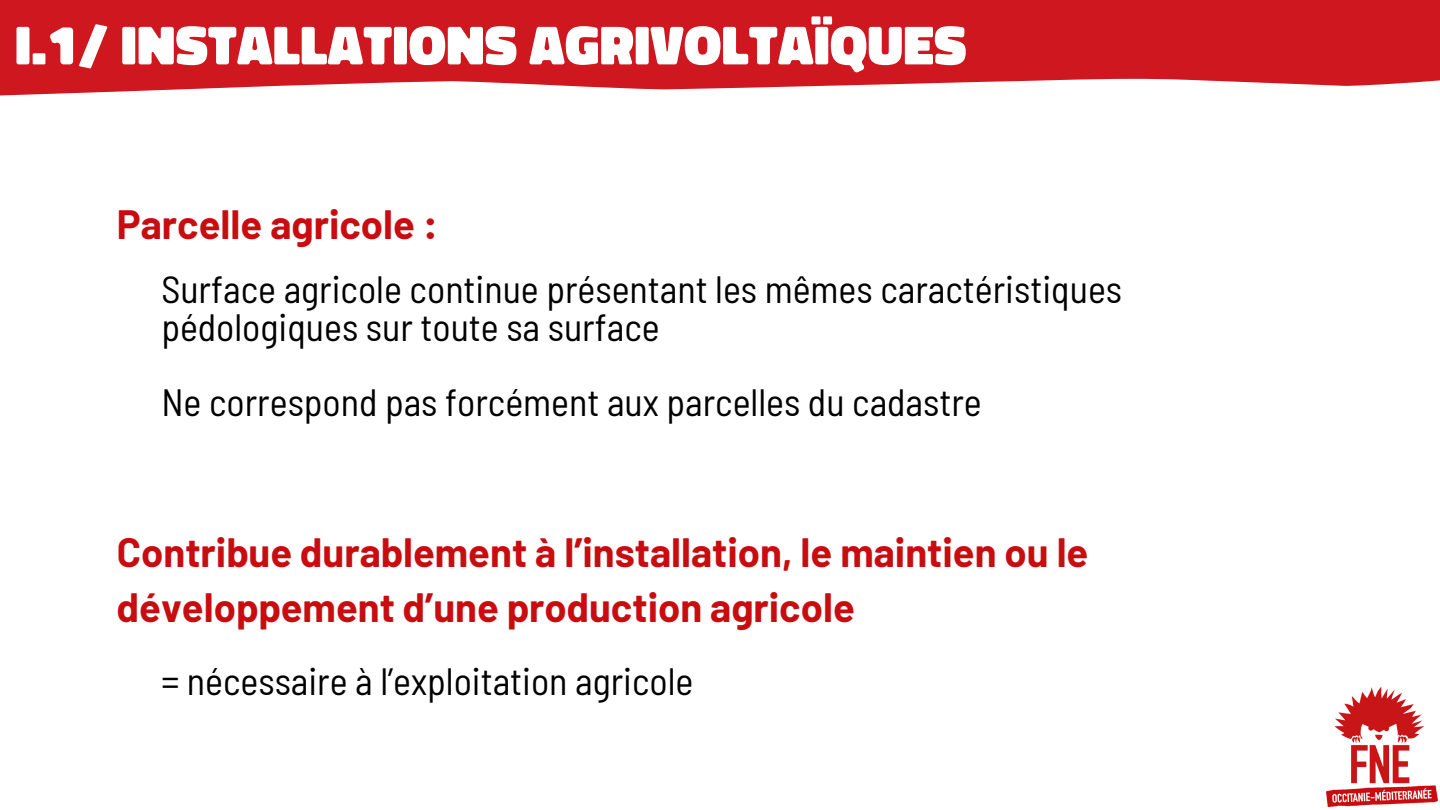
<style>
.page{position:relative;width:1440px;height:810px;background:#fff}
.page>*{position:absolute;margin:0;border:0;box-sizing:border-box;transform-origin:0 0}
.t1{font:900 56px "Don Jose";color:#fff}
.t2{font:700 40px/55.5px "Barlow";color:#c90c0f}
.t3{font:semi-condensed 38px/37.5px "Barlow";color:#000}
</style>
<div class="page">
<svg style="left:0;top:0;width:1440px;height:95px;background:#d32f35"></svg>
<img style="left:1326px;top:686px;width:111px;height:121px">
<h1 class="t1" style="left:15px;top:1px;width:953px">I.1/ INSTALLATIONS AGRIVOLTAÏQUES</h1>
<p class="t2" style="left:117px;top:195px;width:322px">Parcelle agricole :</p>
<p class="t3" style="left:161px;top:269px;width:962px">Surface agricole continue présentant les mêmes caractéristiques pédologiques sur toute sa surface</p>
<p class="t3" style="left:161px;top:382px;width:822px">Ne correspond pas forcément aux parcelles du cadastre</p>
<p class="t2" style="left:117px;top:523px;width:973px">Contribue durablement à l’installation, le maintien ou le développement d’une production agricole</p>
<p class="t3" style="left:161px;top:661px;width:534px">= nécessaire à l’exploitation agricole</p>
</div>
